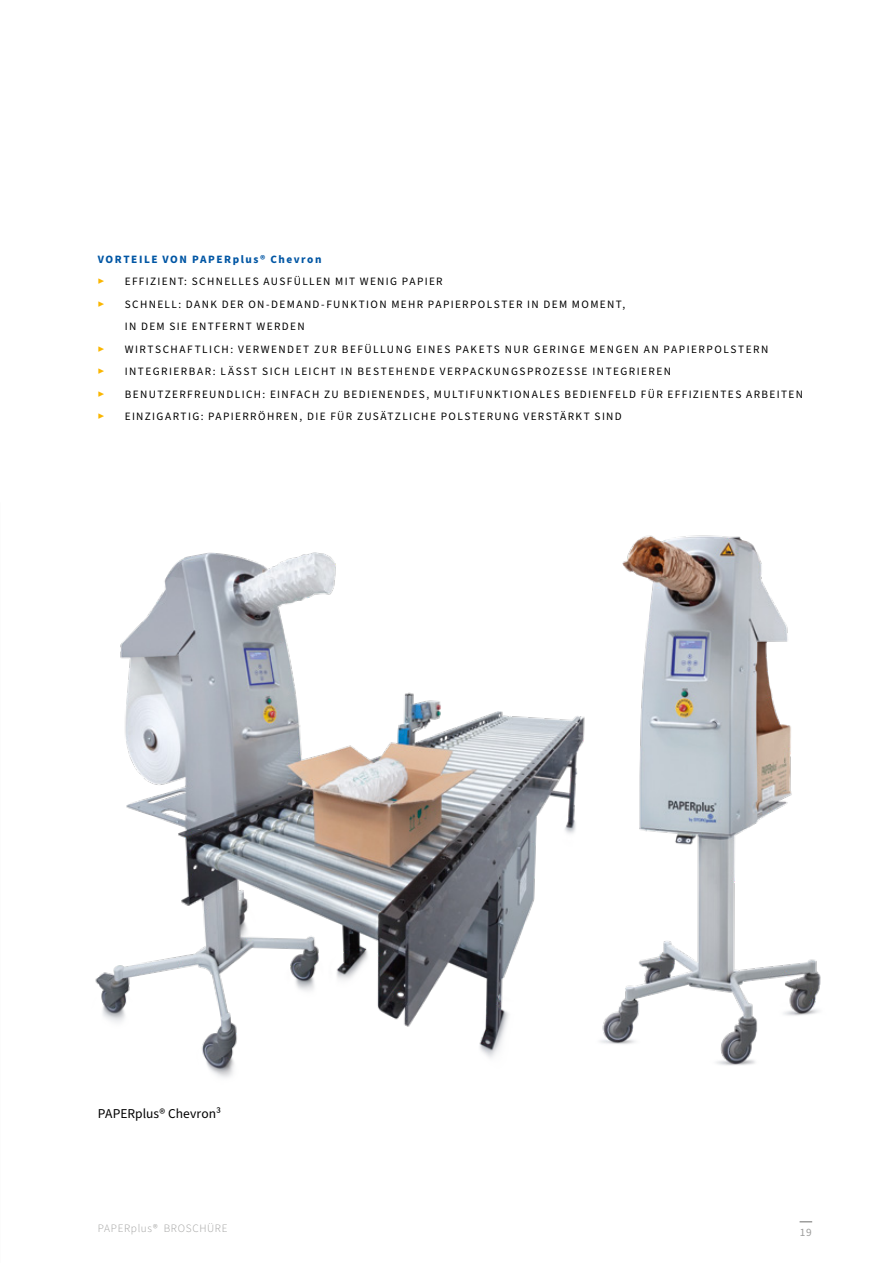
<style>
.page{position:relative;width:893px;height:1263px;background:#fff}
.page>*{position:absolute;margin:0;border:0;box-sizing:border-box;transform-origin:0 0}
.t1{font:13.5px "Source Sans Pro";letter-spacing:.005em;color:#000}
.t2{font:11.25px/22.5px "Source Sans Pro";letter-spacing:.125em;color:#000}
.Bullet_points_black__regular__7_5{font:700 11.25px "Source Sans Pro";letter-spacing:.135em;color:#0056a4}
.t3{font:300 11.25px "Source Sans Pro";letter-spacing:.06em;color:#9d9d9c}
.t4{font:11.25px "Source Sans Pro";color:#fab600}
.t5{font:11.25px "Source Sans Pro";color:#9d9d9c}
</style>
<div class="page">
<img style="left:605px;top:535px;width:216px;height:531px">
<img style="left:95px;top:552px;width:510px;height:526px">
<svg style="left:800px;top:1221px;width:12px;height:1px"></svg>
<p class="Bullet_points_black__regular__7_5" style="left:98px;top:251px;width:225px">VORTEILE VON PAPERplus® Chevron</p>
<p class="t4" style="left:98px;top:274px;width:8px">▶</p>
<p class="t2" style="left:125px;top:270px;width:319px">EFFIZIENT: SCHNELLES AUSFÜLLEN MIT WENIG PAPIER</p>
<p class="t4" style="left:98px;top:296px;width:8px">▶</p>
<p class="t2" style="left:125px;top:293px;width:502px">SCHNELL: DANK DER ON-DEMAND-FUNKTION MEHR PAPIERPOLSTER IN DEM MOMENT,<br>IN DEM SIE ENTFERNT WERDEN</p>
<p class="t4" style="left:98px;top:341px;width:8px">▶</p>
<p class="t2" style="left:125px;top:338px;width:645px">WIRTSCHAFTLICH: VERWENDET ZUR BEFÜLLUNG EINES PAKETS NUR GERINGE MENGEN AN PAPIERPOLSTERN</p>
<p class="t4" style="left:98px;top:364px;width:8px">▶</p>
<p class="t2" style="left:125px;top:360px;width:548px">INTEGRIERBAR: LÄSST SICH LEICHT IN BESTEHENDE VERPACKUNGSPROZESSE INTEGRIEREN</p>
<p class="t4" style="left:98px;top:386px;width:8px">▶</p>
<p class="t2" style="left:125px;top:383px;width:680px">BENUTZERFREUNDLICH: EINFACH ZU BEDIENENDES, MULTIFUNKTIONALES BEDIENFELD FÜR EFFIZIENTES ARBEITEN</p>
<p class="t4" style="left:98px;top:409px;width:8px">▶</p>
<p class="t2" style="left:125px;top:405px;width:499px">EINZIGARTIG: PAPIERRÖHREN, DIE FÜR ZUSÄTZLICHE POLSTERUNG VERSTÄRKT SIND</p>
<p class="t1" style="left:98px;top:1104px;width:125px">PAPERplus® Chevron³</p>
<p class="t3" style="left:98px;top:1221px;width:131px">PAPERplus® BROSCHÜRE</p>
<p class="t5" style="left:800px;top:1225px;width:13px">19</p>
</div>
